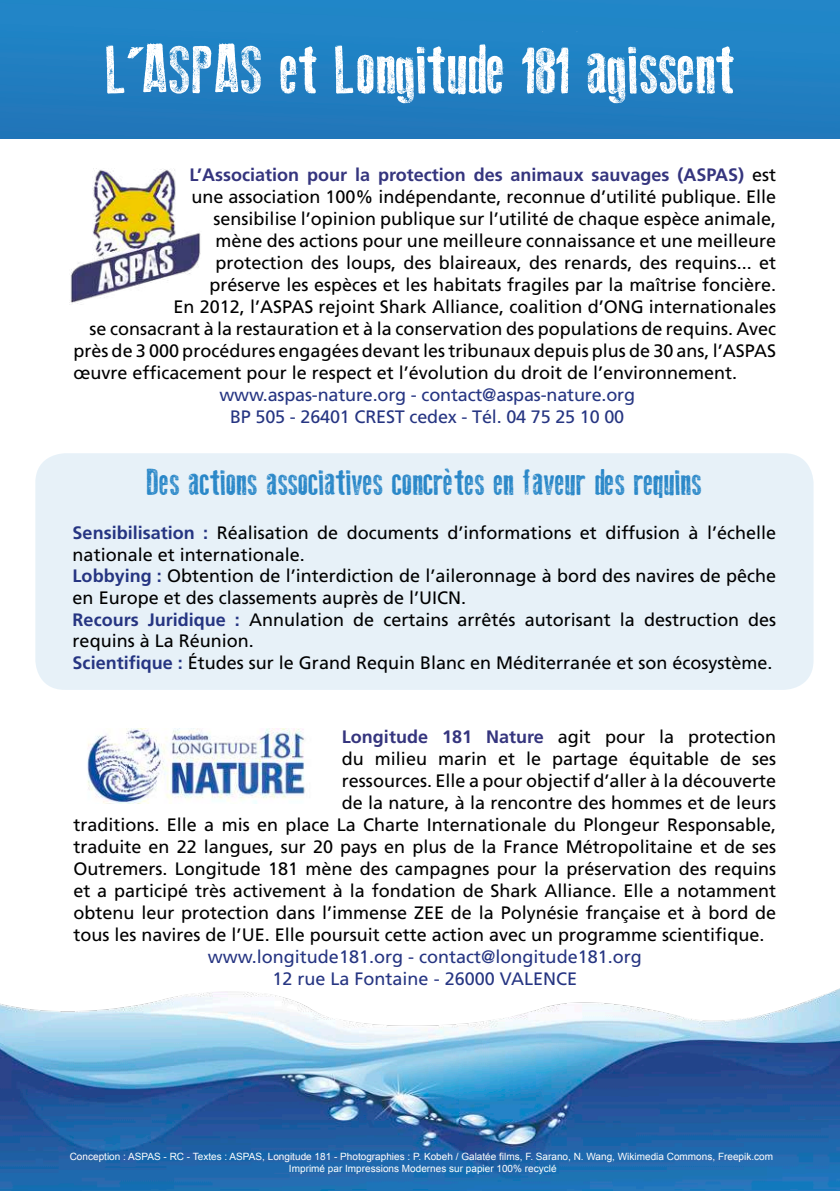
<style>
.page{position:relative;width:840px;height:1191px;background:#fff}
.page>*{position:absolute;margin:0;border:0;box-sizing:border-box;transform-origin:0 0}
.t1{font:68px "Old Press";color:#fff}
.t2{font:36px "Old Press";color:#2987c8}
.t3{font:18px/21.6px "Frutiger";color:#000}
.t4{font:18px/22px "Frutiger";color:#263582;text-align:center}
.t5{font:700 18px "Frutiger";color:#35357e}
.t6{font:10px/12px "Arial";color:#fff;text-align:center}
.s1{font-weight:400;color:#000}
.s2{font-weight:700;color:#263582}
.s3{font-weight:700;color:#35357e}
</style>
<div class="page">
<img style="left:0;top:803px;width:839px;height:388px">
<div style="left:35px;top:453px;width:778px;height:237px;background:#e7f1f8;border-radius:30px"></div>
<img style="left:69px;top:169px;width:132px;height:135px">
<img style="left:0;top:0;width:839px;height:138px">
<img style="left:87px;top:729px;width:218px;height:74px">
<h1 class="t1" style="left:106px;top:32px;width:630px">L’ASPAS et Longitude 181 agissent</h1>
<p class="t5" style="left:189px;top:164px;width:587px">L’Association pour la protection des animaux sauvages (ASPAS) <span class="s1">est</span></p>
<p class="t3" style="left:191px;top:186px;width:586px">une association 100% indépendante, reconnue d’utilité publique. Elle</p>
<p class="t3" style="left:213px;top:208px;width:563px">sensibilise l’opinion publique sur l’utilité de chaque espèce animale,</p>
<p class="t3" style="left:215px;top:230px;width:562px">mène des actions pour une meilleure connaissance et une meilleure</p>
<p class="t3" style="left:215px;top:252px;width:562px">protection des loups, des blaireaux, des renards, des requins... et</p>
<p class="t3" style="left:209px;top:274px;width:568px">préserve les espèces et les habitats fragiles par la maîtrise foncière.</p>
<p class="t3" style="left:173px;top:296px;width:603px">En 2012, l’ASPAS rejoint Shark Alliance, coalition d’ONG internationales</p>
<p class="t3" style="left:89px;top:318px;width:688px">se consacrant à la restauration et à la conservation des populations de requins. Avec</p>
<p class="t3" style="left:73px;top:340px;width:704px">près de 3 000 procédures engagées devant les tribunaux depuis plus de 30 ans, l’ASPAS</p>
<p class="t3" style="left:73px;top:362px;width:665px">œuvre efficacement pour le respect et l’évolution du droit de l’environnement.</p>
<p class="t4" style="left:219px;top:384px;width:417px">www.aspas-nature.org - contact@aspas-nature.org<br>BP 505 - 26401 CREST cedex - Tél. 04 75 25 10 00</p>
<h2 class="t2" style="left:147px;top:463px;width:556px">Des actions associatives concrètes en faveur des requins</h2>
<p class="t3" style="left:73px;top:522px;width:704px"><span class="s2">Sensibilisation :</span> Réalisation de documents d’informations et diffusion à l’échelle nationale et internationale.<br><span class="s2">Lobbying :</span> Obtention de l’interdiction de l’aileronnage à bord des navires de pêche en Europe et des classements auprès de l’UICN.<br><span class="s2">Recours Juridique :</span> Annulation de certains arrêtés autorisant la destruction des requins à La Réunion.<br><span class="s2">Scientifique :</span> Études sur le Grand Requin Blanc en Méditerranée et son écosystème.</p>
<p class="t3" style="left:342px;top:725px;width:435px"><span class="s3">Longitude 181 Nature</span> agit pour la protection</p>
<p class="t3" style="left:342px;top:747px;width:435px">du milieu marin et le partage équitable de ses</p>
<p class="t3" style="left:342px;top:769px;width:435px">ressources. Elle a pour objectif d’aller à la découverte</p>
<p class="t3" style="left:342px;top:791px;width:435px">de la nature, à la rencontre des hommes et de leurs</p>
<p class="t3" style="left:73px;top:813px;width:703px">traditions. Elle a mis en place La Charte Internationale du Plongeur Responsable,</p>
<p class="t3" style="left:73px;top:835px;width:704px">traduite en 22 langues, sur 20 pays en plus de la France Métropolitaine et de ses</p>
<p class="t3" style="left:73px;top:857px;width:704px">Outremers. Longitude 181 mène des campagnes pour la préservation des requins</p>
<p class="t3" style="left:73px;top:879px;width:704px">et a participé très activement à la fondation de Shark Alliance. Elle a notamment</p>
<p class="t3" style="left:73px;top:901px;width:704px">obtenu leur protection dans l’immense ZEE de la Polynésie française et à bord de</p>
<p class="t3" style="left:73px;top:923px;width:692px">tous les navires de l’UE. Elle poursuit cette action avec un programme scientifique.</p>
<p class="t4" style="left:208px;top:945px;width:435px">www.longitude181.org - contact@longitude181.org<br>12 rue La Fontaine - 26000 VALENCE</p>
<p class="t6" style="left:70px;top:1150px;width:704px">Conception : ASPAS - RC - Textes : ASPAS, Longitude 181 - Photographies : P. Kobeh / Galatée films, F. Sarano, N. Wang, Wikimedia Commons, Freepik.com<br>Imprimé par Impressions Modernes sur papier 100% recyclé</p>
</div>
